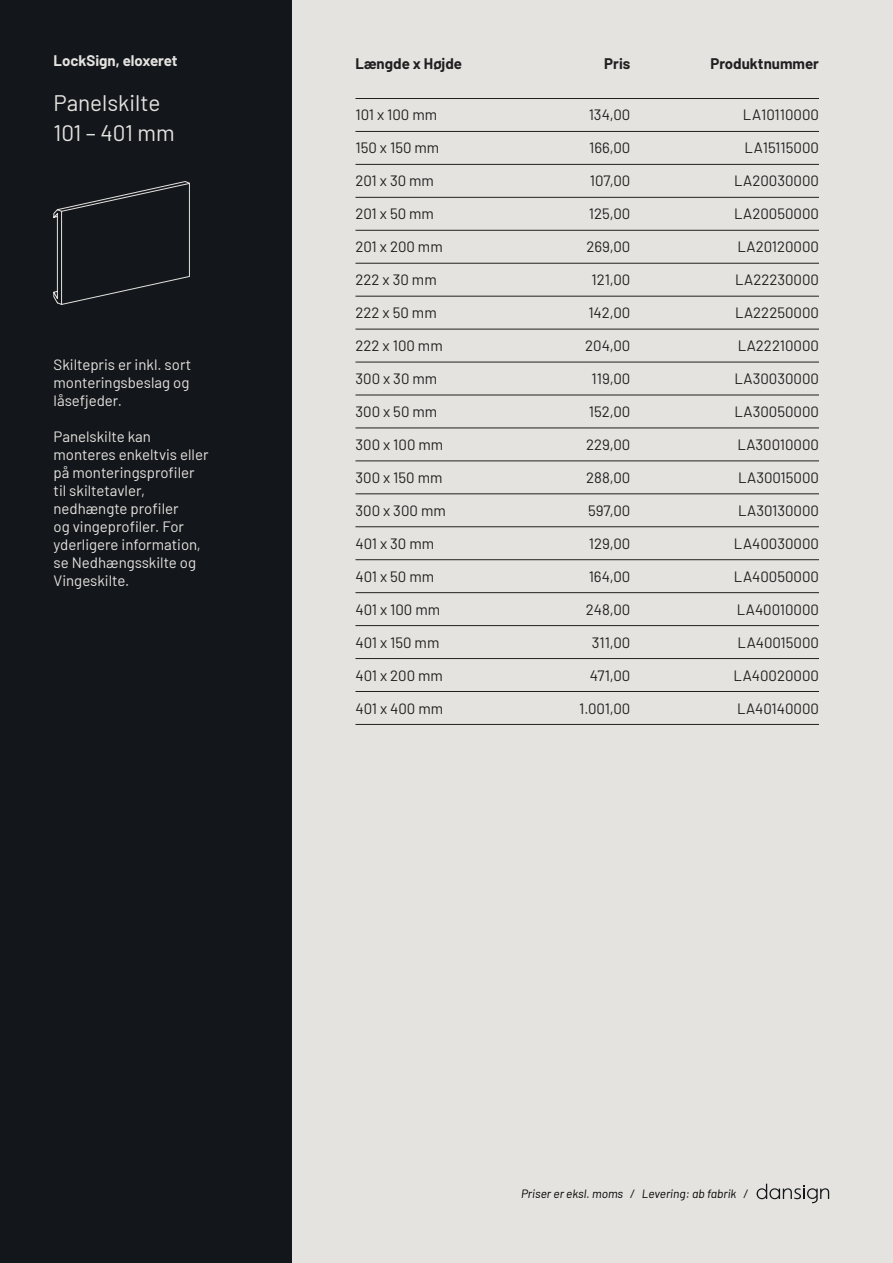
<style>
.page{position:relative;width:893px;height:1263px;background:#e5e3e0}
.page>*{position:absolute;margin:0;border:0;box-sizing:border-box;transform-origin:0 0}
.t1{font:22.5px "Barlow";color:#e5e3e0}
.t2{font:15px "Barlow";color:#231f20}
.t3{font:15px/18px "Barlow";color:#e5e3e0;text-align:justify}
.t4{font:700 15px "Barlow";color:#231f20}
.t5{font:700 15px "Barlow";color:#e5e3e0}
.t6{font:italic 12px "Barlow";color:#000}
</style>
<div class="page">
<svg style="left:757px;top:1184px;width:72px;height:19px"></svg>
<div style="left:0;top:0;width:292px;height:1263px;background:#13161a"></div>
<hr style="left:355px;top:131px;width:464px;height:1px;background:#231f20">
<hr style="left:355px;top:98px;width:464px;height:1px;background:#231f20">
<hr style="left:355px;top:329px;width:464px;height:1px;background:#231f20">
<hr style="left:355px;top:592px;width:464px;height:1px;background:#231f20">
<hr style="left:355px;top:559px;width:464px;height:1px;background:#231f20">
<hr style="left:355px;top:197px;width:464px;height:1px;background:#231f20">
<hr style="left:355px;top:395px;width:464px;height:1px;background:#231f20">
<hr style="left:355px;top:724px;width:464px;height:1px;background:#231f20">
<hr style="left:355px;top:263px;width:464px;height:1px;background:#231f20">
<hr style="left:355px;top:460px;width:464px;height:1px;background:#231f20">
<hr style="left:355px;top:164px;width:464px;height:1px;background:#231f20">
<hr style="left:355px;top:362px;width:464px;height:1px;background:#231f20">
<hr style="left:355px;top:658px;width:464px;height:1px;background:#231f20">
<hr style="left:355px;top:691px;width:464px;height:1px;background:#231f20">
<hr style="left:355px;top:625px;width:464px;height:1px;background:#231f20">
<hr style="left:355px;top:230px;width:464px;height:1px;background:#231f20">
<hr style="left:355px;top:428px;width:464px;height:1px;background:#231f20">
<hr style="left:355px;top:296px;width:464px;height:1px;background:#231f20">
<hr style="left:355px;top:526px;width:464px;height:1px;background:#231f20">
<hr style="left:355px;top:493px;width:464px;height:1px;background:#231f20">
<svg style="left:54px;top:181px;width:136px;height:124px"></svg>
<p class="t5" style="left:54px;top:49px;width:125px">LockSign, eloxeret</p>
<p class="t4" style="left:355px;top:52px;width:108px">Længde x Højde</p>
<p class="t4" style="left:604px;top:52px;width:28px">Pris</p>
<p class="t4" style="left:710px;top:52px;width:110px">Produktnummer</p>
<p class="t1" style="left:54px;top:86px;width:108px">Panelskilte</p>
<p class="t1" style="left:54px;top:116px;width:123px">101 – 401 mm</p>
<p class="t2" style="left:355px;top:103px;width:83px">101 x 100 mm</p>
<p class="t2" style="left:355px;top:136px;width:85px">150 x 150 mm</p>
<p class="t2" style="left:355px;top:169px;width:80px">201 x 30 mm</p>
<p class="t2" style="left:355px;top:202px;width:80px">201 x 50 mm</p>
<p class="t2" style="left:355px;top:235px;width:89px">201 x 200 mm</p>
<p class="t2" style="left:355px;top:268px;width:83px">222 x 30 mm</p>
<p class="t2" style="left:355px;top:301px;width:83px">222 x 50 mm</p>
<p class="t2" style="left:355px;top:334px;width:89px">222 x 100 mm</p>
<p class="t2" style="left:355px;top:367px;width:83px">300 x 30 mm</p>
<p class="t2" style="left:355px;top:400px;width:83px">300 x 50 mm</p>
<p class="t2" style="left:355px;top:433px;width:89px">300 x 100 mm</p>
<p class="t2" style="left:355px;top:466px;width:89px">300 x 150 mm</p>
<p class="t2" style="left:355px;top:499px;width:92px">300 x 300 mm</p>
<p class="t2" style="left:355px;top:532px;width:80px">401 x 30 mm</p>
<p class="t2" style="left:355px;top:565px;width:80px">401 x 50 mm</p>
<p class="t2" style="left:355px;top:598px;width:86px">401 x 100 mm</p>
<p class="t2" style="left:355px;top:631px;width:85px">401 x 150 mm</p>
<p class="t2" style="left:355px;top:664px;width:89px">401 x 200 mm</p>
<p class="t2" style="left:355px;top:697px;width:89px">401 x 400 mm</p>
<p class="t2" style="left:589px;top:103px;width:43px">134,00</p>
<p class="t2" style="left:589px;top:136px;width:43px">166,00</p>
<p class="t2" style="left:590px;top:169px;width:42px">107,00</p>
<p class="t2" style="left:589px;top:202px;width:43px">125,00</p>
<p class="t2" style="left:586px;top:235px;width:45px">269,00</p>
<p class="t2" style="left:592px;top:268px;width:40px">121,00</p>
<p class="t2" style="left:588px;top:301px;width:43px">142,00</p>
<p class="t2" style="left:585px;top:334px;width:47px">204,00</p>
<p class="t2" style="left:592px;top:367px;width:40px">119,00</p>
<p class="t2" style="left:589px;top:400px;width:43px">152,00</p>
<p class="t2" style="left:586px;top:433px;width:46px">229,00</p>
<p class="t2" style="left:586px;top:466px;width:46px">288,00</p>
<p class="t2" style="left:588px;top:499px;width:44px">597,00</p>
<p class="t2" style="left:589px;top:532px;width:43px">129,00</p>
<p class="t2" style="left:589px;top:565px;width:43px">164,00</p>
<p class="t2" style="left:586px;top:598px;width:46px">248,00</p>
<p class="t2" style="left:592px;top:631px;width:40px">311,00</p>
<p class="t2" style="left:590px;top:664px;width:42px">471,00</p>
<p class="t2" style="left:579px;top:697px;width:53px">1.001,00</p>
<p class="t2" style="left:743px;top:103px;width:78px">LA10110000</p>
<p class="t2" style="left:744px;top:136px;width:76px">LA15115000</p>
<p class="t2" style="left:734px;top:169px;width:86px">LA20030000</p>
<p class="t2" style="left:734px;top:202px;width:86px">LA20050000</p>
<p class="t2" style="left:737px;top:235px;width:83px">LA20120000</p>
<p class="t2" style="left:735px;top:268px;width:85px">LA22230000</p>
<p class="t2" style="left:735px;top:301px;width:85px">LA22250000</p>
<p class="t2" style="left:738px;top:334px;width:83px">LA22210000</p>
<p class="t2" style="left:734px;top:367px;width:86px">LA30030000</p>
<p class="t2" style="left:734px;top:400px;width:86px">LA30050000</p>
<p class="t2" style="left:737px;top:433px;width:83px">LA30010000</p>
<p class="t2" style="left:738px;top:466px;width:82px">LA30015000</p>
<p class="t2" style="left:738px;top:499px;width:82px">LA30130000</p>
<p class="t2" style="left:734px;top:532px;width:87px">LA40030000</p>
<p class="t2" style="left:734px;top:565px;width:87px">LA40050000</p>
<p class="t2" style="left:737px;top:598px;width:84px">LA40010000</p>
<p class="t2" style="left:737px;top:631px;width:83px">LA40015000</p>
<p class="t2" style="left:734px;top:664px;width:87px">LA40020000</p>
<p class="t2" style="left:737px;top:697px;width:83px">LA40140000</p>
<p class="t3" style="left:54px;top:354px;width:139px">Skiltepris er inkl. sort monteringsbeslag og låsefjeder.</p>
<p class="t3" style="left:54px;top:426px;width:156px;text-align:left">Panelskilte kan monteres enkeltvis eller på monteringsprofiler til skiltetavler, nedhængte profiler<br>og vingeprofiler. For yderligere information, se Nedhængsskilte og<br>Vingeskilte.</p>
<p class="t6" style="left:521px;top:1185px;width:229px">Priser er eksl. moms / Levering: ab fabrik /</p>
</div>
